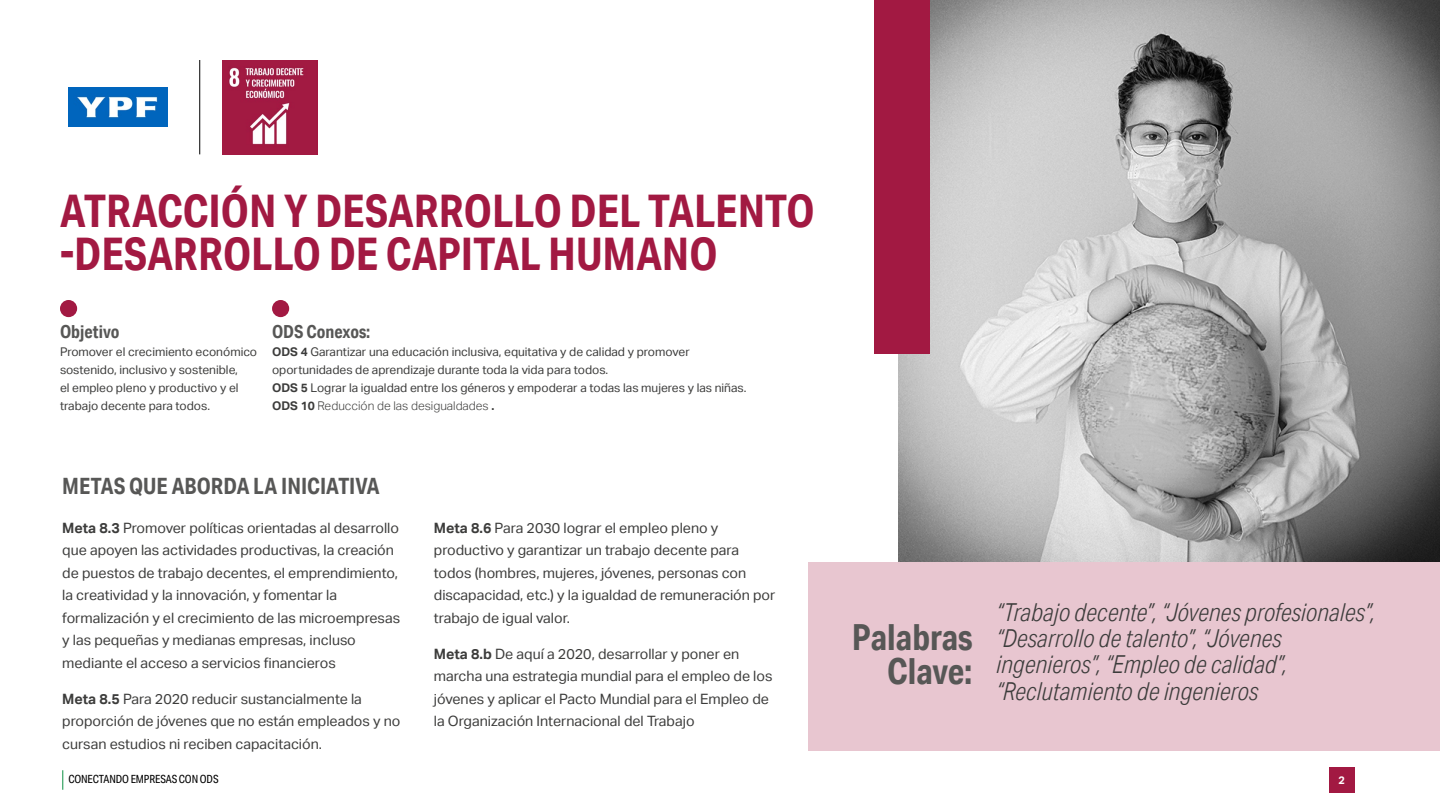
<style>
.page{position:relative;width:1440px;height:810px;background:#fff}
.page>*{position:absolute;margin:0;border:0;box-sizing:border-box;transform-origin:0 0}
.t1{font:700 45px/42.8px "Aktiv Grotesk Cd";color:#a21942}
.t2{font:700 36px/33.8px "Aktiv Grotesk Cd";color:#575756;text-align:right}
.t3{font:italic 300 24.75px/26.2px "Aktiv Grotesk Cd";color:#3c3c3b}
.t4{font:700 22.5px "Aktiv Grotesk Cd";color:#575756}
.t5{font:700 18px "Aktiv Grotesk Cd";color:#575756}
.t6{font:14.25px/22.5px "Aktiv Grotesk";color:#3c3c3b}
.t7{font:12px/18px "Aktiv Grotesk";color:#3c3c3b}
.t8{font:300 12px "Aktiv Grotesk";color:#3c3c3b}
.t9{font:11.25px "Aktiv Grotesk Cd";letter-spacing:-.01em;color:#000}
.t10{font:700 10.88px "Aktiv Grotesk";color:#fff}
.s1{font-weight:700}
</style>
<div class="page">
<svg style="left:62px;top:770px;width:1px;height:20px"></svg>
<div style="left:1329px;top:767px;width:25px;height:26px;background:#a21942"></div>
<div style="left:808px;top:562px;width:632px;height:189px;background:#e8c6d0"></div>
<img style="left:898px;top:0;width:541px;height:562px">
<div style="left:874px;top:0;width:56px;height:354px;background:#a21942"></div>
<div style="left:60px;top:300px;width:17px;height:17px;background:#a21942;border-radius:50%"></div>
<div style="left:272px;top:300px;width:17px;height:17px;background:#a21942;border-radius:50%"></div>
<img style="left:223px;top:60px;width:95px;height:95px">
<hr style="left:200px;top:60px;width:1px;height:94px;background:#000">
<img style="left:68px;top:88px;width:100px;height:39px">
<p class="t1" style="left:60px;top:189px;width:756px">ATRACCIÓN Y DESARROLLO DEL TALENTO -DESARROLLO DE CAPITAL HUMANO</p>
<p class="t5" style="left:60px;top:320px;width:61px">Objetivo</p>
<p class="t7" style="left:60px;top:343px;width:199px">Promover el crecimiento económico sostenido, inclusivo y sostenible,<br>el empleo pleno y productivo y el trabajo decente para todos.</p>
<p class="t5" style="left:272px;top:320px;width:100px">ODS Conexos:</p>
<p class="t7" style="left:272px;top:343px;width:419px"><span class="s1">ODS 4</span> Garantizar una educación inclusiva, equitativa y de calidad y promover oportunidades de aprendizaje durante toda la vida para todos.</p>
<p class="t7" style="left:272px;top:379px;width:476px"><span class="s1">ODS 5</span> Lograr la igualdad entre los géneros y empoderar a todas las mujeres y las niñas.</p>
<p class="t8" style="left:272px;top:399px;width:224px"><span class="s1">ODS 10</span> Reducción de las desigualdades <span class="s1">.</span></p>
<p class="t4" style="left:62px;top:472px;width:319px">METAS QUE ABORDA LA INICIATIVA</p>
<p class="t6" style="left:62px;top:517px;width:339px"><span class="s1">Meta 8.3</span> Promover políticas orientadas al desarrollo que apoyen las actividades productivas, la creación de puestos de trabajo decentes, el emprendimiento, la creatividad y la innovación, y fomentar la formalización y el crecimiento de las microempresas y las pequeñas y medianas empresas, incluso mediante el acceso a servicios financieros</p>
<p class="t6" style="left:62px;top:688px;width:340px"><span class="s1">Meta 8.5</span> Para 2020 reducir sustancialmente la proporción de jóvenes que no están empleados y no cursan estudios ni reciben capacitación.</p>
<p class="t6" style="left:434px;top:517px;width:343px"><span class="s1">Meta 8.6</span> Para 2030 lograr el empleo pleno y productivo y garantizar un trabajo decente para todos (hombres, mujeres, jóvenes, personas con discapacidad, etc.) y la igualdad de remuneración por trabajo de igual valor.</p>
<p class="t6" style="left:434px;top:643px;width:340px"><span class="s1">Meta 8.b</span> De aquí a 2020, desarrollar y poner en marcha una estrategia mundial para el empleo de los jóvenes y aplicar el Pacto Mundial para el Empleo de la Organización Internacional del Trabajo</p>
<p class="t2" style="left:852px;top:620px;width:122px">Palabras<br>Clave:</p>
<p class="t3" style="left:996px;top:599px;width:381px">“Trabajo decente”, “Jóvenes profesionales”, “Desarrollo de talento”, “Jóvenes ingenieros”, “Empleo de calidad”, “Reclutamiento de ingenieros</p>
<p class="t9" style="left:68px;top:773px;width:152px">CONECTANDO EMPRESAS CON ODS</p>
<p class="t10" style="left:1338px;top:774px;width:8px">2</p>
</div>
